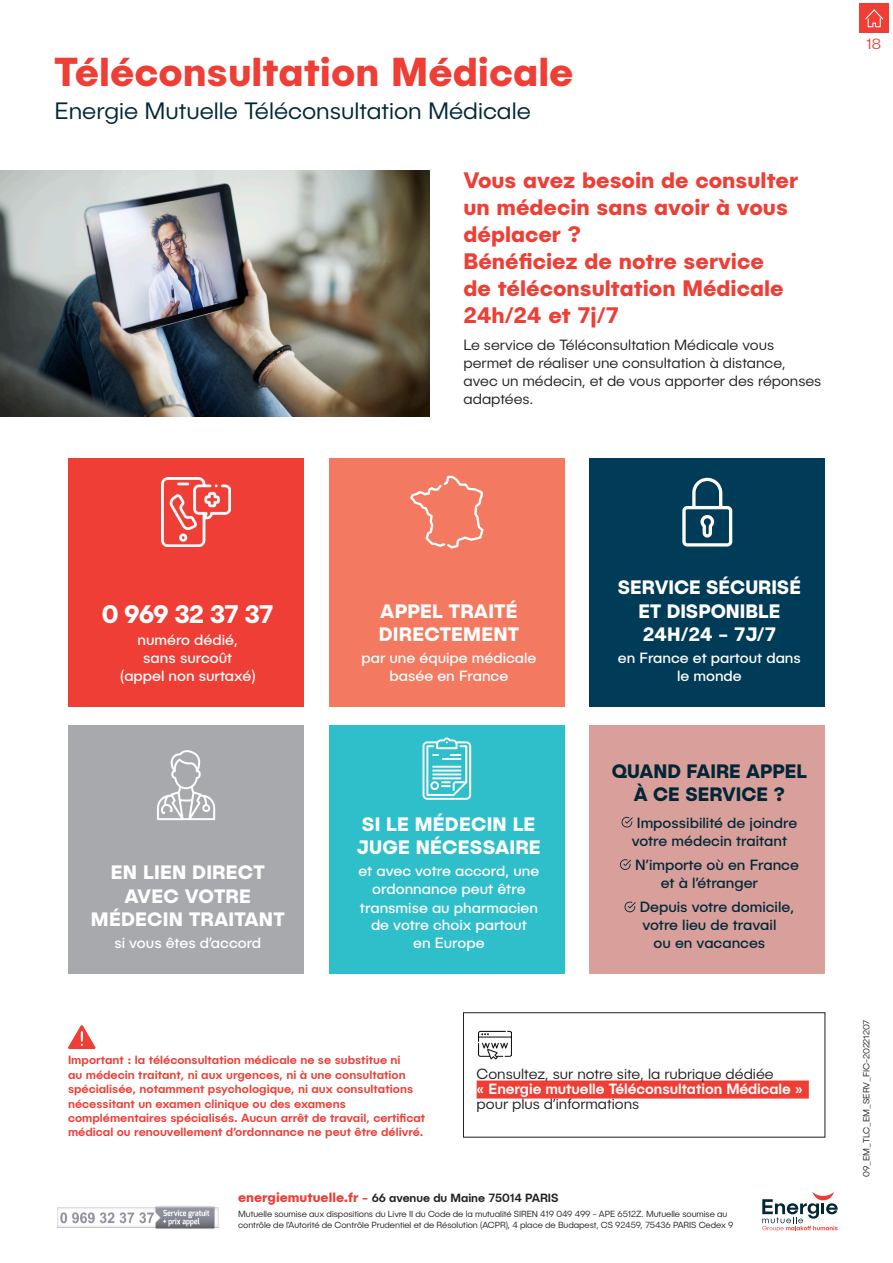
<style>
.page{position:relative;width:893px;height:1263px;background:#fff}
.page>*{position:absolute;margin:0;border:0;box-sizing:border-box;transform-origin:0 0}
.t1{font:700 40.5px "Publica Sans";color:#ee3e35}
.t2{font:700 25.5px "Publica Sans";letter-spacing:-.045em;color:#fff}
.t3{font:300 24px "Publica Sans";color:#002737}
.t4{font:700 22.5px/27px "Publica Sans";color:#ee3e35}
.t5{font:700 19.5px/23.4px "Publica Sans";letter-spacing:.01em;color:#fff;text-align:center}
.t6{font:700 19.5px/23.4px "Publica Sans";color:#002737;text-align:center}
.t7{font:300 15px/18px "Publica Sans";color:#231f20}
.t8{font:15px/18px "Publica Sans";color:#fff;text-align:center}
.t9{font:15px/18px "Publica Sans";color:#002737}
.t10{font:300 15px "Publica Sans";color:#ee3e35}
.t11{font:500 12px/14.4px "Publica Sans";color:#ee3e35}
.t12{font:500 12px "Publica Sans";letter-spacing:-.005em;color:#231f20}
.t13{font:300 9px/10.5px "Publica Sans";letter-spacing:-.005em;color:#231f20}
.s1{font-weight:500;color:#fff}
.s2{font-weight:700;font-size:13.5px;color:#ee3e35}
.s3{font-weight:700;color:#ee3e35}
</style>
<div class="page">
<div style="left:860px;top:4px;width:29px;height:29px;background:#ee3e35"></div>
<svg style="left:865px;top:9px;width:18px;height:18px"></svg>
<svg style="left:762px;top:1192px;width:76px;height:39px"></svg>
<img style="left:57px;top:1206px;width:162px;height:23px">
<img style="left:0;top:170px;width:429px;height:246px">
<div style="left:68px;top:458px;width:235px;height:249px;background:#ee3e35"></div>
<div style="left:68px;top:725px;width:235px;height:249px;background:#a8a9ad"></div>
<div style="left:329px;top:458px;width:235px;height:249px;background:#f37a61"></div>
<div style="left:329px;top:725px;width:235px;height:249px;background:#2fbfca"></div>
<div style="left:590px;top:458px;width:235px;height:249px;background:#003b57"></div>
<div style="left:590px;top:725px;width:235px;height:249px;background:#d9a09b"></div>
<svg style="left:622px;top:817px;width:11px;height:10px"></svg>
<svg style="left:620px;top:859px;width:11px;height:11px"></svg>
<svg style="left:624px;top:902px;width:12px;height:10px"></svg>
<img style="left:162px;top:478px;width:69px;height:69px">
<svg style="left:410px;top:475px;width:74px;height:74px"></svg>
<svg style="left:682px;top:478px;width:50px;height:68px"></svg>
<img style="left:157px;top:750px;width:59px;height:71px">
<svg style="left:422px;top:737px;width:49px;height:63px"></svg>
<svg style="left:68px;top:1025px;width:28px;height:24px"></svg>
<div style="left:477px;top:1080px;width:332px;height:18px;background:#ee3e35"></div>
<div style="left:463px;top:1012px;width:362px;height:125px;border:1px solid #231f20"></div>
<img style="left:478px;top:1030px;width:34px;height:30px">
<p class="t1" style="left:55px;top:46px;width:520px">Téléconsultation Médicale</p>
<p class="t3" style="left:55px;top:96px;width:478px">Energie Mutuelle Téléconsultation Médicale</p>
<p class="t4" style="left:463px;top:166px;width:336px">Vous avez besoin de consulter un médecin sans avoir à vous déplacer ?<br>Bénéficiez de notre service<br>de téléconsultation Médicale<br>24h/24 et 7j/7</p>
<p class="t7" style="left:463px;top:335px;width:359px">Le service de Téléconsultation Médicale vous permet de réaliser une consultation à distance, avec un médecin, et de vous apporter des réponses adaptées.</p>
<p class="t10" style="left:866px;top:35px;width:16px">18</p>
<p class="t2" style="left:102px;top:597px;width:173px">0 969 32 37 37</p>
<p class="t8" style="left:120px;top:631px;width:137px">numéro dédié, sans surcoût (appel non surtaxé)</p>
<p class="t5" style="left:91px;top:860px;width:195px">EN LIEN DIRECT<br>AVEC VOTRE<br>MÉDECIN TRAITANT</p>
<p class="t8" style="left:114px;top:934px;width:148px">si vous êtes d’accord</p>
<p class="t5" style="left:379px;top:598px;width:142px;text-align:left">APPEL TRAITÉ<br>DIRECTEMENT</p>
<p class="t8" style="left:361px;top:649px;width:177px">par une équipe médicale basée en France</p>
<p class="t5" style="left:357px;top:811px;width:185px;text-align:left">SI LE MÉDECIN LE<br>JUGE NÉCESSAIRE</p>
<p class="t8" style="left:358px;top:862px;width:182px">et avec votre accord, une ordonnance peut être transmise au pharmacien de votre choix partout<br>en Europe</p>
<p class="t5" style="left:618px;top:575px;width:184px">SERVICE SÉCURISÉ<br>ET DISPONIBLE<br>24H/24 - 7J/7</p>
<p class="t8" style="left:618px;top:649px;width:184px">en France et partout dans le monde</p>
<p class="t6" style="left:612px;top:758px;width:196px">QUAND FAIRE APPEL<br>À CE SERVICE ?</p>
<p class="t9" style="left:632px;top:813px;width:167px;text-indent:5px">Impossibilité de joindre votre médecin traitant</p>
<p class="t9" style="left:661px;top:855px;width:140px;text-indent:-26px">N’importe où en France et à l’étranger</p>
<p class="t9" style="left:640px;top:898px;width:156px">Depuis votre domicile,</p>
<p class="t9" style="left:642px;top:916px;width:135px">votre lieu de travail</p>
<p class="t9" style="left:654px;top:934px;width:113px">ou en vacances</p>
<p class="t11" style="left:68px;top:1053px;width:359px">Important : la téléconsultation médicale ne se substitue ni<br>au médecin traitant, ni aux urgences, ni à une consultation spécialisée, notamment psychologique, ni aux consultations nécessitant un examen clinique ou des examens complémentaires spécialisés. Aucun arrêt de travail, certificat médical ou renouvellement d’ordonnance ne peut être délivré.</p>
<p class="t7" style="left:477px;top:1066px;width:328px;line-height:15px">Consultez, sur notre site, la rubrique dédiée<br><span class="s1">« Energie mutuelle Téléconsultation Médicale » </span>pour plus d’informations</p>
<p class="t12" style="left:238px;top:1190px;width:322px"><span class="s2">energiemutuelle.fr</span> <span class="s3">-</span> 66 avenue du Maine 75014 PARIS</p>
<p class="t13" style="left:238px;top:1208px;width:497px">Mutuelle soumise aux dispositions du Livre II du Code de la mutualité SIREN 419 049 499 - APE 6512Z. Mutuelle soumise au contrôle de l’Autorité de Contrôle Prudentiel et de Résolution (ACPR), 4 place de Budapest, CS 92459, 75436 PARIS Cedex 9</p>
<p class="t13" style="left:861px;top:1177px;width:159px;rotate:-90deg">09_EM_TLC_EM_SERV_FIC-20221207</p>
</div>
